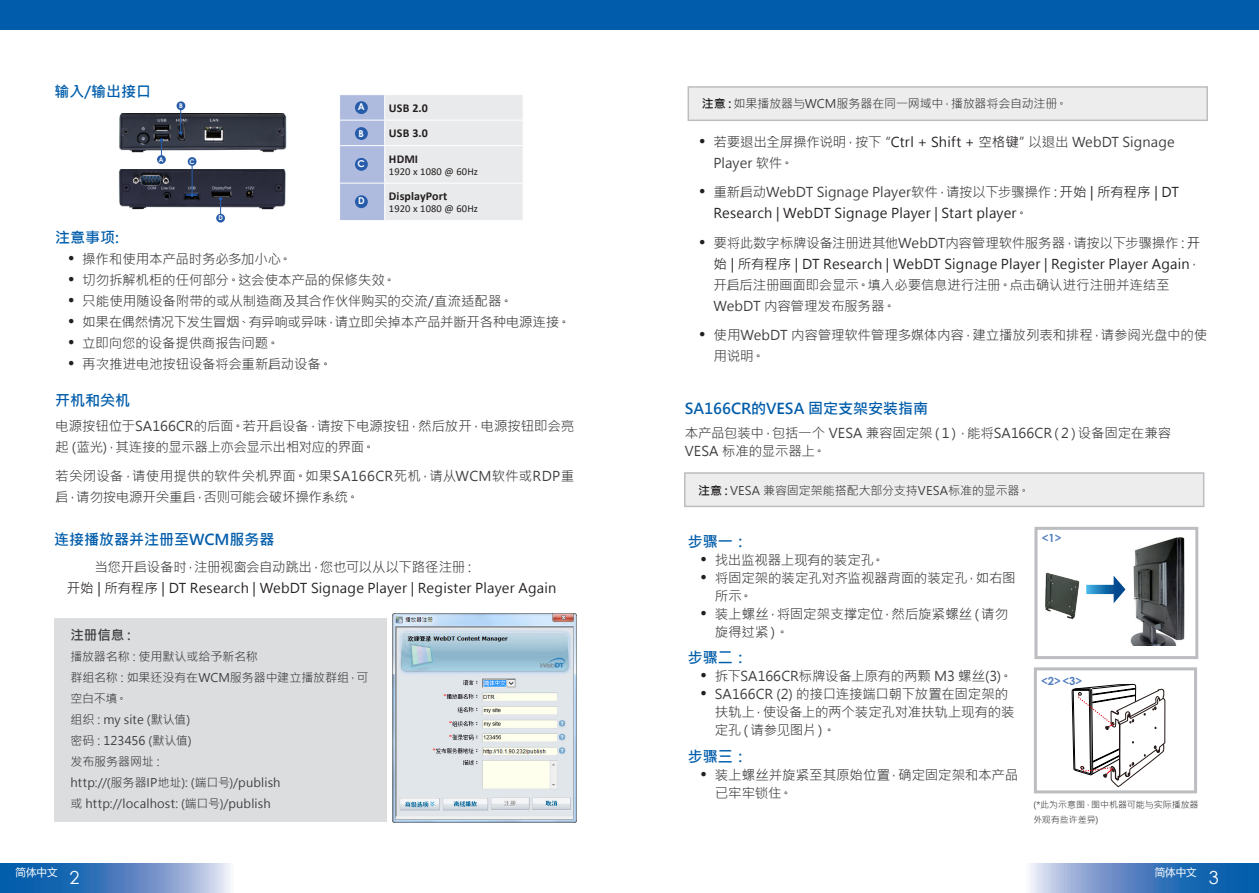
<style>
.page{position:relative;width:1259px;height:893px;background:#fff}
.page>*{position:absolute;margin:0;border:0;box-sizing:border-box;transform-origin:0 0}
.Header_1{font:700 15px "Microsoft Jheng Hei";color:#015dab}
.Header_2{font:700 15px "Microsoft Jheng Hei";color:#015dab}
.t1{font:13.5px/21px "Microsoft Jheng Hei";letter-spacing:-.01em;color:#3e3e3f}
.t2{font:13.5px/21px "Microsoft Jheng Hei";letter-spacing:.01em;color:#231f20}
.t3{font:13.5px "Microsoft Jheng Hei";letter-spacing:-.03em;color:#3e3e3f}
.Bullet_-_Normal{font:700 13.5px "Microsoft Jheng Hei";color:#3e3e3f}
.Bullet_-_Normal-2{font:12px/21px "Microsoft Jheng Hei";color:#3e3e3f}
.t4{font:700 12px "Calibri";letter-spacing:.01em;color:#231f20}
.t5{font:700 11.25px "Century Gothic";color:#517dbd}
.t6{font:10.5px "Calibri";letter-spacing:.01em;color:#231f20}
.t7{font:10.5px "Microsoft Ya Hei";color:#fff}
.t8{font:700 9.45px "Century Gothic";color:#fff}
.t9{font:9px/15px "Microsoft Jheng Hei";letter-spacing:-.005em;color:#3e3e3f}
.t10{font:700 6.45px "Century Gothic";color:#fff}
.s1{font-family:"Times New Roman";font-size:18px;color:#231f20}
.s2{font-weight:700;color:#231f20}
.s3{color:#231f20}
.s4{font-family:"Times New Roman";font-size:18px}
.s5{color:#3e3e3f}
.s6{font-family:"Century Gothic";font-size:18px}
</style>
<div class="page">
<div style="left:0;top:0;width:629px;height:30px;background:#015dab"></div>
<div style="left:629px;top:0;width:630px;height:30px;background:#015dab"></div>
<svg style="left:0;top:864px;width:231px;height:29px;background:#5688c3"></svg>
<svg style="left:1029px;top:864px;width:230px;height:29px;background:#5788c3"></svg>
<div style="left:1034px;top:527px;width:164px;height:132px;border:3px solid #bcbdc0"></div>
<svg style="left:1086px;top:576px;width:39px;height:27px"></svg>
<div style="left:1034px;top:667px;width:163px;height:126px;border:3px solid #bcbdc0"></div>
<img style="left:1130px;top:538px;width:54px;height:108px">
<img style="left:1045px;top:572px;width:35px;height:47px">
<svg style="left:1071px;top:683px;width:94px;height:105px"></svg>
<img style="left:118px;top:169px;width:168px;height:41px">
<hr style="left:192px;top:165px;width:1px;height:30px;background:#275caa">
<svg style="left:190px;top:193px;width:4px;height:4px"></svg>
<svg style="left:219px;top:197px;width:3px;height:17px"></svg>
<div style="left:188px;top:157px;width:8px;height:9px;background:#275caa;border-radius:50%"></div>
<div style="left:216px;top:214px;width:9px;height:9px;background:#275caa;border-radius:50%"></div>
<img style="left:119px;top:114px;width:168px;height:39px">
<svg style="left:179px;top:110px;width:3px;height:25px"></svg>
<svg style="left:160px;top:138px;width:3px;height:17px"></svg>
<div style="left:157px;top:155px;width:9px;height:9px;background:#275caa;border-radius:50%"></div>
<div style="left:177px;top:101px;width:8px;height:9px;background:#275caa;border-radius:50%"></div>
<svg style="left:340px;top:95px;width:183px;height:125px;background:#dce0e8"></svg>
<hr style="left:384px;top:146px;width:1px;height:37px;background:#fff">
<hr style="left:384px;top:183px;width:1px;height:37px;background:#fff">
<div style="left:355px;top:101px;width:13px;height:13px;background:#275caa;border-radius:50%"></div>
<div style="left:355px;top:127px;width:13px;height:13px;background:#275caa;border-radius:50%"></div>
<div style="left:355px;top:195px;width:13px;height:13px;background:#275caa;border-radius:50%"></div>
<div style="left:355px;top:158px;width:13px;height:13px;background:#275caa;border-radius:50%"></div>
<div style="left:54px;top:618px;width:332px;height:203px;background:#dcdddf"></div>
<div style="left:688px;top:87px;width:519px;height:33px;background:#ededee"></div>
<div style="left:687px;top:86px;width:521px;height:35px;border:2px solid #bcbdc0"></div>
<div style="left:685px;top:473px;width:518px;height:33px;background:#ededee"></div>
<div style="left:684px;top:472px;width:520px;height:35px;border:2px solid #bcbdc0"></div>
<img style="left:392px;top:613px;width:184px;height:210px">
<p class="Header_2" style="left:55px;top:82px;width:98px">输入/输出接口</p>
<p class="t10" style="left:159px;top:154px;width:6px">A</p>
<p class="t8" style="left:358px;top:99px;width:8px">A</p>
<p class="t8" style="left:358px;top:127px;width:7px">B</p>
<p class="t10" style="left:179px;top:101px;width:5px">B</p>
<p class="t4" style="left:389px;top:99px;width:41px">USB 2.0</p>
<p class="t4" style="left:389px;top:125px;width:41px">USB 3.0</p>
<p class="t4" style="left:389px;top:150px;width:31px">HDMI</p>
<p class="t6" style="left:389px;top:164px;width:91px">1920 x 1080 @ 60Hz</p>
<p class="t4" style="left:389px;top:188px;width:60px">DisplayPort</p>
<p class="t6" style="left:389px;top:201px;width:91px">1920 x 1080 @ 60Hz</p>
<p class="t10" style="left:189px;top:156px;width:7px">C</p>
<p class="t8" style="left:357px;top:156px;width:9px">C</p>
<p class="t8" style="left:358px;top:194px;width:8px">D</p>
<p class="t10" style="left:218px;top:213px;width:6px">D</p>
<p class="Header_2" style="left:55px;top:228px;width:65px">注意事项:</p>
<p class="t1" style="left:68px;top:248px;width:226px"><span class="s1">•</span> 操作和使用本产品时务必多加小心。</p>
<p class="t1" style="left:68px;top:269px;width:329px"><span class="s1">•</span> 切勿拆解机柜的任何部分。这会使本产品的保修失效。</p>
<p class="t1" style="left:68px;top:290px;width:446px"><span class="s1">•</span> 只能使用随设备附带的或从制造商及其合作伙伴购买的交流/直流适配器。</p>
<p class="t1" style="left:68px;top:311px;width:504px"><span class="s1">•</span> 如果在偶然情况下发生冒烟、有异响或异味，请立即关掉本产品并断开各种电源连接。</p>
<p class="t1" style="left:68px;top:332px;width:213px"><span class="s1">•</span> 立即向您的设备提供商报告问题。</p>
<p class="t1" style="left:68px;top:353px;width:266px"><span class="s1">•</span> 再次推进电池按钮设备将会重新启动设备。</p>
<p class="Header_2" style="left:55px;top:391px;width:77px">开机和关机</p>
<p class="t1" style="left:55px;top:416px;width:520px">电源按钮位于SA166CR的后面。若开启设备，请按下电源按钮，然后放开，电源按钮即会亮起 (蓝光)，其连接的显示器上亦会显示出相对应的界面。</p>
<p class="t1" style="left:55px;top:466px;width:520px">若关闭设备，请使用提供的软件关机界面。如果SA166CR死机，请从WCM软件或RDP重启，请勿按电源开关重启，否则可能会破坏操作系统。</p>
<p class="Header_1" style="left:54px;top:530px;width:222px">连接播放器并注册至WCM服务器</p>
<p class="t3" style="left:94px;top:558px;width:383px">当您开启设备时，注册视窗会自动跳出，您也可以从以下路径注册：</p>
<p class="t2" style="left:67px;top:577px;width:491px">开始 | 所有程序 | DT Research | WebDT Signage Player | Register Player Again</p>
<p class="Bullet_-_Normal" style="left:70px;top:627px;width:67px">注册信息：</p>
<p class="Bullet_-_Normal-2" style="left:70px;top:646px;width:189px">播放器名称 : 使用默认或给予新名称</p>
<p class="Bullet_-_Normal-2" style="left:70px;top:667px;width:299px">群组名称 : 如果还没有在WCM服务器中建立播放群组，可空白不填。</p>
<p class="Bullet_-_Normal-2" style="left:70px;top:709px;width:121px">组织 : my site (默认值)</p>
<p class="Bullet_-_Normal-2" style="left:70px;top:730px;width:123px">密码 : 123456 (默认值)</p>
<p class="Bullet_-_Normal-2" style="left:70px;top:751px;width:91px">发布服务器网址 :</p>
<p class="Bullet_-_Normal-2" style="left:70px;top:772px;width:211px">http://(服务器IP地址): (端口号)/publish</p>
<p class="Bullet_-_Normal-2" style="left:70px;top:793px;width:202px">或 http://localhost: (端口号)/publish</p>
<p class="Bullet_-_Normal-2" style="left:702px;top:94px;width:367px"><span class="s2">注意：</span>如果播放器与WCM服务器在同一网域中，播放器将会自动注册。</p>
<p class="t1" style="left:713px;top:131px;width:462px;text-indent:-14px"><span class="s1">•</span> 若要退出全屏操作说明，按下“<span class="s3">Ctrl + Shift + 空格键</span>”以退出 WebDT Signage<br>Player 软件。</p>
<p class="t2" style="left:713px;top:182px;width:467px;text-indent:-14px"><span class="s4">•</span> <span class="s5">重新启动WebDT Signage Player软件，请按以下步骤操作：</span>开始 | 所有程序 | DT<br>Research | WebDT Signage Player | Start player<span class="s5">。</span></p>
<p class="t1" style="left:713px;top:232px;width:489px;text-indent:-14px"><span class="s1">•</span> 要将此数字标牌设备注册进其他WebDT内容管理软件服务器，请按以下步骤操作：<span class="s3">开始 | 所有程序 | DT Research | WebDT Signage Player | Register Player Again</span>，开启后注册画面即会显示。填入必要信息进行注册。点击确认进行注册并连结至WebDT 内容管理发布服务器。</p>
<p class="t1" style="left:713px;top:325px;width:495px;text-indent:-14px"><span class="s1">•</span> 使用WebDT 内容管理软件管理多媒体内容，建立播放列表和排程，请参阅光盘中的使用说明。</p>
<p class="Header_1" style="left:685px;top:399px;width:245px">SA166CR的VESA 固定支架安装指南</p>
<p class="t1" style="left:685px;top:424px;width:488px;line-height:18px">本产品包装中，包括一个 VESA 兼容固定架（1），能将SA166CR（2）设备固定在兼容<br>VESA 标准的显示器上。</p>
<p class="Bullet_-_Normal-2" style="left:698px;top:480px;width:333px"><span class="s2">注意：</span>VESA 兼容固定架能搭配大部分支持VESA标准的显示器。</p>
<p class="Header_1" style="left:688px;top:532px;width:61px">步骤一：</p>
<p class="t1" style="left:700px;top:550px;width:186px"><span class="s1">•</span> 找出监视器上现有的装定孔。</p>
<p class="t1" style="left:715px;top:569px;width:302px;line-height:18px;text-indent:-14px"><span class="s1">•</span> 将固定架的装定孔对齐监视器背面的装定孔，如右图所示。</p>
<p class="t1" style="left:715px;top:605px;width:295px;line-height:18px;text-indent:-14px"><span class="s1">•</span> 装上螺丝，将固定架支撑定位，然后旋紧螺丝（请勿旋得过紧）。</p>
<p class="Header_1" style="left:688px;top:649px;width:61px">步骤二：</p>
<p class="t1" style="left:700px;top:666px;width:314px"><span class="s1">•</span> 拆下SA166CR标牌设备上原有的两颗 M3 螺丝(3)。</p>
<p class="t1" style="left:715px;top:685px;width:301px;line-height:18px;text-indent:-14px"><span class="s1">•</span> SA166CR (2) 的接口连接端口朝下放置在固定架的扶轨上，使设备上的两个装定孔对准扶轨上现有的装定孔（请参见图片）。</p>
<p class="Header_1" style="left:688px;top:747px;width:61px">步骤三：</p>
<p class="t1" style="left:715px;top:766px;width:305px;line-height:18px;text-indent:-14px"><span class="s1">•</span> 装上螺丝并旋紧至其原始位置，确定固定架和本产品已牢牢锁住。</p>
<p class="t5" style="left:1041px;top:530px;width:21px">&lt;1&gt;</p>
<p class="t5" style="left:1041px;top:672px;width:43px">&lt;2&gt;&lt;3&gt;</p>
<p class="t9" style="left:1033px;top:797px;width:167px">(*此为示意图，图中机器可能与实际播放器外观有些许差异)</p>
<p class="t7" style="left:16px;top:865px;width:65px">简体中文 <span class="s6">2</span></p>
<p class="t7" style="left:1154px;top:865px;width:65px">简体中文 <span class="s6">3</span></p>
</div>
